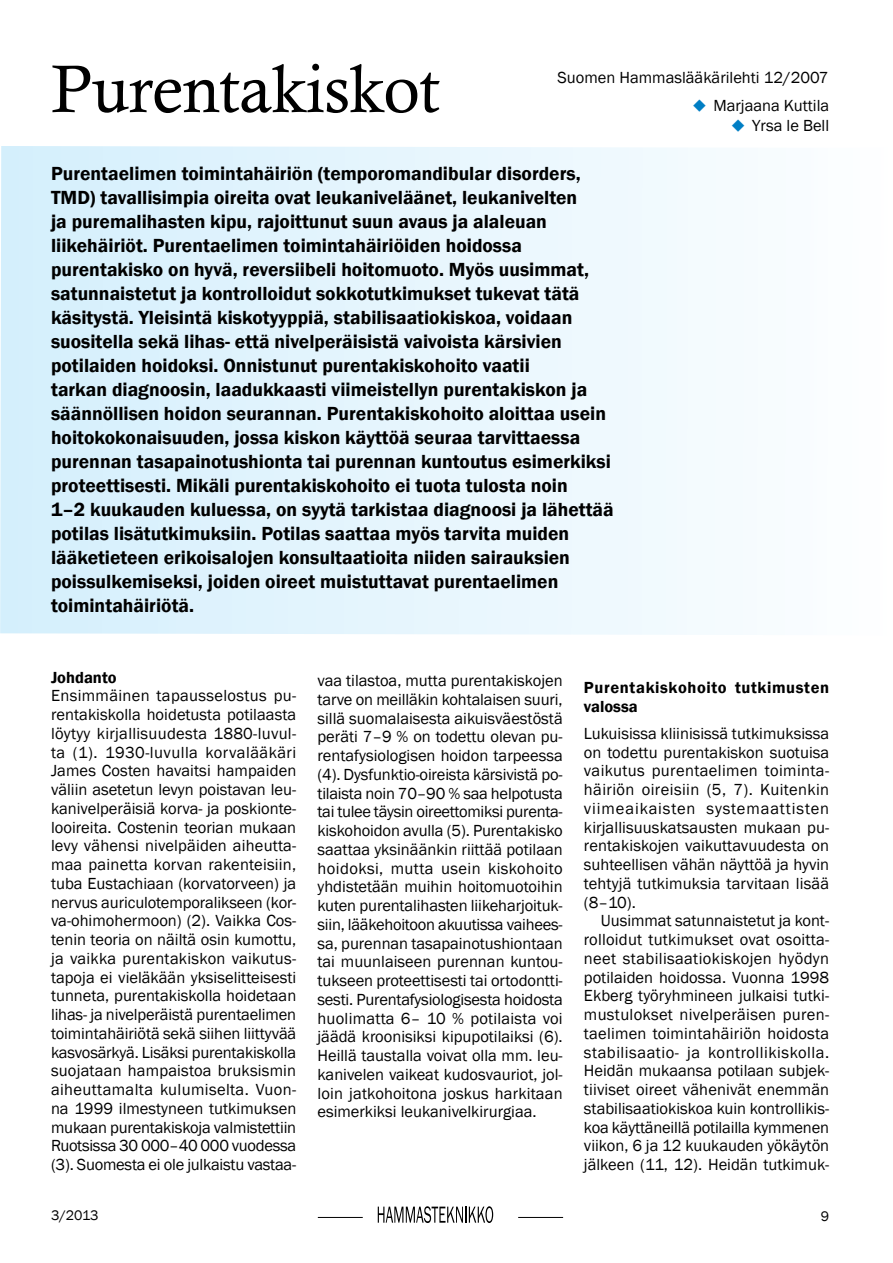
<style>
.page{position:relative;width:893px;height:1263px;background:#fff}
.page>*{position:absolute;margin:0;border:0;box-sizing:border-box;transform-origin:0 0}
.t1{font:67.5px "Calisto";letter-spacing:-.01em;color:#000}
.t2{font:600 19.5px/24px "Franklin Gothic";color:#000}
.t3{font:16.5px/18.8px "Franklin Gothic";color:#000;text-align:justify}
.t4{font:600 16.5px/18.8px "Franklin Gothic";color:#000}
.t5{font:14.25px "Franklin Gothic";color:#000}
.s1{color:#007ec4}
</style>
<div class="page">
<svg style="left:378px;top:1206px;width:115px;height:17px"></svg>
<svg style="left:0;top:146px;width:716px;height:489px"></svg>
<hr style="left:318px;top:1217px;width:45px;height:1px;background:#000">
<hr style="left:518px;top:1217px;width:45px;height:1px;background:#000">
<h1 class="t1" style="left:51px;top:50px;width:390px">Purentakiskot</h1>
<p class="t3" style="left:557px;top:68px;width:272px">Suomen Hammaslääkärilehti 12/2007</p>
<p class="t3" style="left:692px;top:97px;width:139px"><span class="s1">◆</span> Marjaana Kuttila</p>
<p class="t3" style="left:731px;top:117px;width:100px"><span class="s1">◆</span> Yrsa le Bell</p>
<p class="t2" style="left:51px;top:162px;width:564px">Purentaelimen toimintahäiriön (temporomandibular disorders,<br>TM D) tavallisimpia oireita ovat leukaniveläänet, leukanivelten<br>ja puremalihasten kipu, rajoittunut suun avaus ja alaleuan liikehäiriöt. Purentaelimen toimintahäiriöiden hoidossa purentakisko on hyvä, reversiibeli hoitomuoto. Myös uusimmat, satunnaistetut ja kontrolloidut sokkotutkimukset tukevat tätä käsitystä. Yleisintä kiskotyyppiä, stabilisaatiokiskoa, voidaan suositella sekä lihas- että nivelperäisistä vaivoista kärsivien potilaiden hoidoksi. Onnistunut purentakiskohoito vaatii<br>tarkan diagnoosin, laadukkaasti viimeistellyn purentakiskon ja säännöllisen hoidon seurannan. Purentakiskohoito aloittaa usein hoitokokonaisuuden, jossa kiskon käyttöä seuraa tarvittaessa purennan tasapainotushionta tai purennan kuntoutus esimerkiksi proteettisesti. Mikäli purentakiskohoito ei tuota tulosta noin<br>1–2 kuukauden kuluessa, on syytä tarkistaa diagnoosi ja lähettää potilas lisätutkimuksiin. Potilas saattaa myös tarvita muiden lääketieteen erikoisalojen konsultaatioita niiden sairauksien poissulkemiseksi, joiden oireet muistuttavat purentaelimen toimintahäiriötä.</p>
<p class="t4" style="left:51px;top:668px;width:67px">Johdanto</p>
<p class="t3" style="left:51px;top:687px;width:247px">Ensimmäinen tapausselostus pu&shy;rentakiskolla hoidetusta potilaasta löytyy kirjallisuudesta 1880-luvul&shy;ta (1). 1930-luvulla korvalääkäri James Costen havaitsi hampaiden väliin asetetun levyn poistavan leu&shy;kanivelperäisiä korva- ja poskionte&shy;looireita. Costenin teorian mukaan levy vähensi nivelpäiden aiheutta&shy;maa painetta korvan rakenteisiin, tuba Eustachiaan (korvatorveen) ja nervus auriculotemporalikseen (kor&shy;va-ohimohermoon) (2). Vaikka Cos&shy;tenin teoria on näiltä osin kumottu, ja vaikka purentakiskon vaikutus&shy;tapoja ei vieläkään yksiselitteisesti tunneta, purentakiskolla hoidetaan lihas- ja nivelperäistä purentaelimen toimintahäiriötä sekä siihen liittyvää kasvosärkyä. Lisäksi purentakiskolla suojataan hampaistoa bruksismin aiheuttamalta kulumiselta. Vuon&shy;na 1999 ilmestyneen tutkimuksen mukaan purentakiskoja valmistettiin Ruotsissa 30 000–40 000 vuodessa (3). Suomesta ei ole julkaistu vastaa-</p>
<p class="t5" style="left:51px;top:1206px;width:49px">3/2013</p>
<p class="t3" style="left:317px;top:671px;width:247px">vaa tilastoa, mutta purentakiskojen tarve on meilläkin kohtalaisen suuri, sillä suomalaisesta aikuisväestöstä peräti 7–9 % on todettu olevan pu&shy;rentafysiologisen hoidon tarpeessa (4). Dysfunktio-oireista kärsivistä po&shy;tilaista noin 70–90 % saa helpotusta tai tulee täysin oireettomiksi purenta&shy;kiskohoidon avulla (5). Purentakisko saattaa yksinäänkin riittää potilaan hoidoksi, mutta usein kiskohoito yhdistetään muihin hoitomuotoihin kuten purentalihasten liikeharjoituk&shy;siin, lääkehoitoon akuutissa vaihees&shy;sa, purennan tasapainotushiontaan tai muunlaiseen purennan kuntou&shy;tukseen proteettisesti tai ortodontti&shy;sesti. Purentafysiologisesta hoidosta huolimatta 6– 10 % potilaista voi jäädä kroonisiksi kipupotilaiksi (6).<br>Heillä taustalla voivat olla mm. leu&shy;kanivelen vaikeat kudosvauriot, jol&shy;loin jatkohoitona joskus harkitaan esimerkiksi leukanivelkirurgiaa.</p>
<p class="t4" style="left:584px;top:679px;width:247px">Purentakiskohoito tutkimusten valossa</p>
<p class="t3" style="left:584px;top:724px;width:247px">Lukuisissa kliinisissä tutkimuksissa on todettu purentakiskon suotuisa vaikutus purentaelimen toiminta&shy;häiriön oireisiin (5, 7). Kuitenkin viimeaikaisten systemaattisten kirjallisuuskatsausten mukaan pu&shy;rentakiskojen vaikuttavuudesta on suhteellisen vähän näyttöä ja hyvin tehtyjä tutkimuksia tarvitaan lisää (8–10).</p>
<p class="t3" style="left:584px;top:912px;width:247px;text-indent:17px">Uusimmat satunnaistetut ja kont&shy;rolloidut tutkimukset ovat osoitta&shy;neet stabilisaatiokiskojen hyödyn potilaiden hoidossa. Vuonna 1998<br>Ekberg työryhmineen julkaisi tutki&shy;mustulokset nivelperäisen puren&shy;taelimen toimintahäiriön hoidosta stabilisaatio- ja kontrollikiskolla.<br>Heidän mukaansa potilaan subjek&shy;tiiviset oireet vähenivät enemmän stabilisaatiokiskoa kuin kontrollikis&shy;koa käyttäneillä potilailla kymmenen viikon, 6 ja 12 kuukauden yökäytön jälkeen (11, 12). Heidän tutkimuk-</p>
</div>
